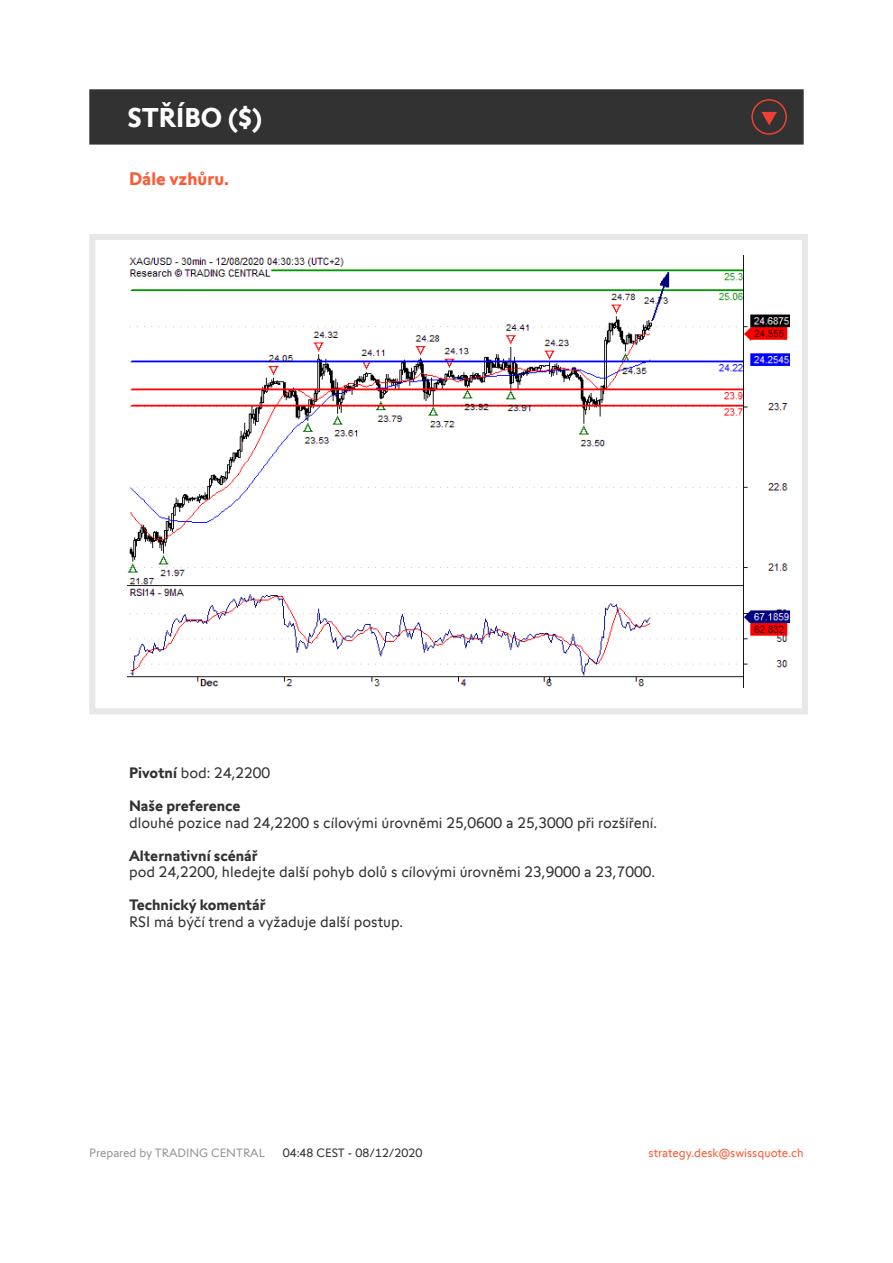
<style>
.page{position:relative;width:893px;height:1263px;background:#fff}
.page>*{position:absolute;margin:0;border:0;box-sizing:border-box;transform-origin:0 0}
.t1{font:700 27px "Swissquote CT";color:#fff}
.t2{font:700 18px "Swissquote CT";color:#fa5b35}
.t3{font:15px "Swissquote CT";color:#323232}
.t4{font:700 15px "Swissquote CT";color:#323232}
.t5{font:12px "Swissquote CT";color:#fa5b35}
.t6{font:12px "Swissquote CT";color:#939598}
.t7{font:12px "Swissquote CT";color:#323232}
.s1{font-weight:700}
</style>
<div class="page">
<div style="left:89px;top:234px;width:719px;height:480px;border:6px solid #e9e8e7"></div>
<div style="left:89px;top:89px;width:715px;height:56px;background:#323232;border:2px solid #323232"></div>
<img style="left:128px;top:255px;width:661px;height:432px">
<svg style="left:751px;top:99px;width:36px;height:36px"></svg>
<h1 class="t1" style="left:128px;top:101px;width:136px">STŘÍBO ($)</h1>
<p class="t2" style="left:129px;top:168px;width:102px">Dále vzhůru.</p>
<p class="t3" style="left:129px;top:764px;width:143px"><span class="s1">Pivotní</span> bod: 24,2200</p>
<p class="t4" style="left:129px;top:797px;width:113px">Naše preference</p>
<p class="t3" style="left:129px;top:814px;width:530px">dlouhé pozice nad 24,2200 s cílovými úrovněmi 25,0600 a 25,3000 při rozšíření.</p>
<p class="t4" style="left:129px;top:846px;width:130px">Alternativní scénář</p>
<p class="t3" style="left:129px;top:863px;width:528px">pod 24,2200, hledejte další pohyb dolů s cílovými úrovněmi 23,9000 a 23,7000.</p>
<p class="t4" style="left:129px;top:896px;width:138px">Technický komentář</p>
<p class="t3" style="left:129px;top:913px;width:276px">RSI má býčí trend a vyžaduje další postup.</p>
<p class="t6" style="left:89px;top:1145px;width:177px">Prepared by TRADING CENTRAL</p>
<p class="t7" style="left:283px;top:1145px;width:141px">04:48 CEST - 08/12/2020</p>
<p class="t5" style="left:649px;top:1145px;width:157px">strategy.desk@swissquote.ch</p>
</div>
